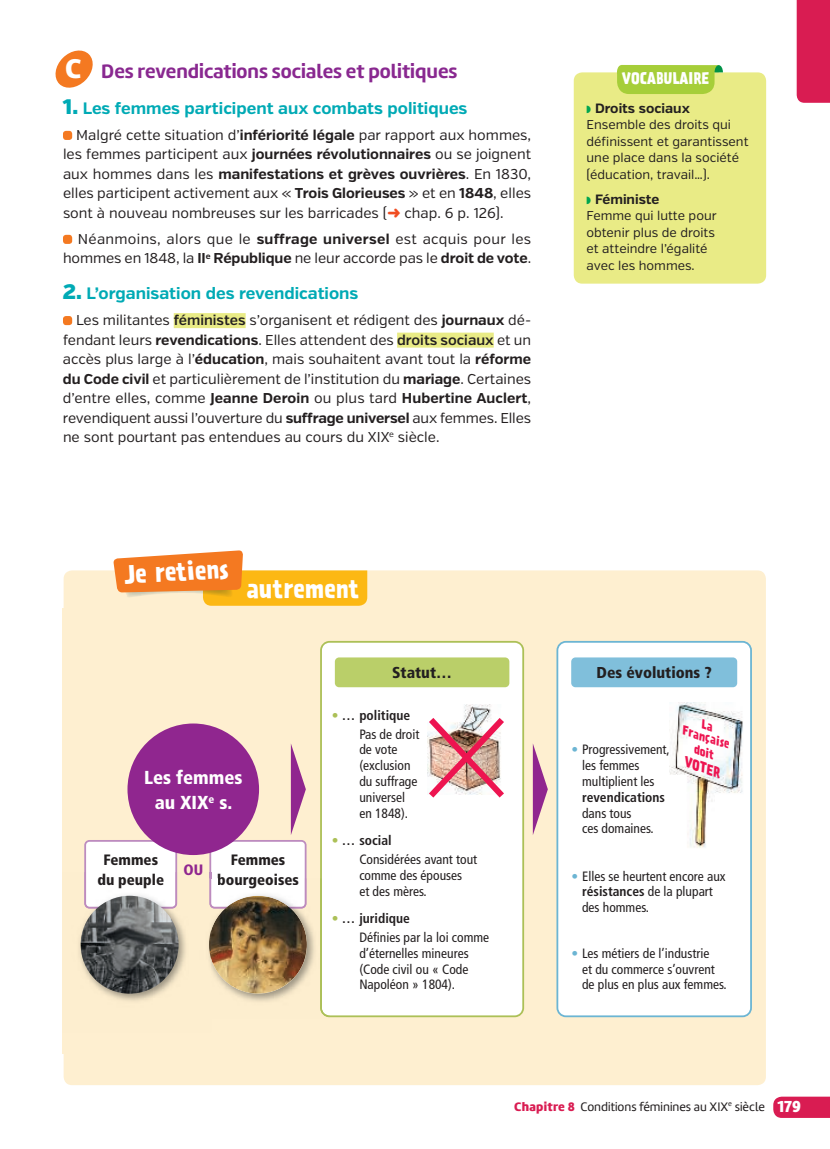
<style>
.page{position:relative;width:830px;height:1149px;background:#fff}
.page>*{position:absolute;margin:0;border:0;box-sizing:border-box;transform-origin:0 0}
.t1{font:900 28.05px "Amelia UP";color:#fff}
.t2{font:700 23.4px "Prater Sans One";letter-spacing:.01em;color:#fff}
.t3{font:700 20.25px "Amelia";color:#892890}
.t4{font:900 condensed 18.75px/25.5px "Frutiger";color:#fff;text-align:center}
.t5{font:700 16.5px "Verb";color:#00aab5}
.t6{font:900 16.5px "Amelia";color:#fff}
.t7{font:900 condensed 15.75px "Frutiger";color:#231f20}
.t8{font:900 condensed 15px "Frutiger";color:#231f20}
.t9{font:700 15px "Prater Sans Two";color:#fff}
.t10{font:900 condensed 15px "Frutiger";color:#90268f}
.t11{font:14.25px/19.5px "Verb";color:#231f20;text-align:justify}
.t12{font:14.25px/19.5px "Verb";letter-spacing:.02em;color:#231f20;text-align:right}
.t13{font:condensed 13.5px/15.8px "Frutiger";color:#231f20}
.t14{font:700 condensed 13.5px/18.8px "Frutiger";color:#231f20}
.t15{font:700 13.5px "Verb";color:#231f20}
.t16{font:italic 700 13.05px "Prater Sans Two";color:#ed1450;scale:1.04 1}
.t17{font:12.75px/16.5px "Verb";color:#231f20}
.t18{font:12.75px "Amelia";color:#231f20}
.t19{font:italic 700 11.4px/11.9px "Prater Sans Two";color:#ed1450;text-align:center}
.t20{font:italic 700 11.4px "Prater Sans Two";color:#ed1450;scale:1.04 1}
.s1{font-weight:900;font-size:21px}
.s2{font-weight:700}
.s3{color:#f04d22}
.s4{font-weight:600}
.s5{color:#00a54f}
.s6{font-weight:400;color:#acc057}
.s7{font-weight:400}
.s8{color:#acc057}
.s9{color:#6cb5d3}
.s10{font-weight:900;color:#d91c52}
</style>
<div class="page">
<div style="left:64px;top:570px;width:701px;height:514px;background:#feefd0;border-radius:9px"></div>
<svg style="left:113px;top:550px;width:254px;height:55px"></svg>
<div style="left:796px;top:0;width:33px;height:103px;background:#d91c52"></div>
<div style="left:174px;top:313px;width:71px;height:15px;background:#e9eb86"></div>
<div style="left:397px;top:332px;width:96px;height:15px;background:#e9eb86"></div>
<div style="left:63px;top:131px;width:9px;height:9px;background:#f47921;border-radius:3px"></div>
<div style="left:63px;top:235px;width:9px;height:9px;background:#f47921;border-radius:3px"></div>
<div style="left:63px;top:316px;width:9px;height:9px;background:#f47921;border-radius:3px"></div>
<svg style="left:55px;top:50px;width:38px;height:38px"></svg>
<div style="left:573px;top:72px;width:192px;height:211px;background:#e9eb86;border-radius:9px"></div>
<svg style="left:616px;top:65px;width:106px;height:29px;background:#a9cf40"></svg>
<div style="left:63px;top:608px;width:701px;height:444px;background:#feefd0"></div>
<div style="left:320px;top:641px;width:204px;height:375px;background:#fff"></div>
<img style="left:428px;top:704px;width:73px;height:7px">
<img style="left:422px;top:711px;width:88px;height:92px">
<div style="left:557px;top:641px;width:193px;height:374px;background:#fff;border-radius:9px"></div>
<div style="left:556px;top:640px;width:195px;height:376px;border:2px solid #6cb5d3;border-radius:9px"></div>
<img style="left:669px;top:702px;width:74px;height:146px">
<svg style="left:532px;top:743px;width:15px;height:91px"></svg>
<svg style="left:84px;top:839px;width:93px;height:32px;background:#f9f4f8"></svg>
<div style="left:127px;top:723px;width:132px;height:131px;background:#90268f;border-radius:50%"></div>
<div style="left:335px;top:657px;width:174px;height:30px;background:#bacf69;border-radius:4px"></div>
<div style="left:571px;top:657px;width:165px;height:30px;background:#80bfdb;border-radius:4px"></div>
<img style="left:233px;top:877px;width:96px;height:141px">
<img style="left:320px;top:877px;width:9px;height:139px">
<img style="left:211px;top:895px;width:96px;height:98px">
<img style="left:79px;top:871px;width:132px;height:130px">
<svg style="left:209px;top:743px;width:97px;height:165px"></svg>
<img style="left:84px;top:871px;width:93px;height:37px">
<img style="left:184px;top:871px;width:18px;height:3px">
<img style="left:98px;top:873px;width:65px;height:14px">
<img style="left:209px;top:930px;width:2px;height:28px">
<img style="left:81px;top:895px;width:97px;height:98px;border-radius:50%">
<svg style="left:773px;top:1096px;width:56px;height:21px"></svg>
<h1 class="t1" style="left:65px;top:59px;width:18px">C</h1>
<h3 class="t3" style="left:101px;top:64px;width:357px">Des revendications sociales et politiques</h3>
<p class="t5" style="left:63px;top:102px;width:406px"><span class="s1">1.</span> Les femmes participent aux combats politiques</p>
<p class="t11" style="left:63px;top:126px;width:469px;text-indent:13px">Malgré cette situation d’<span class="s2">infériorité légale</span> par rapport aux hommes, les femmes participent aux <span class="s2">journées révolutionnaires</span> ou se joignent aux hommes dans les <span class="s2">manifestations et grèves ouvrières</span>. En 1830, elles participent activement aux « <span class="s2">Trois Glorieuses</span> » et en <span class="s2">1848</span>, elles sont à nouveau nombreuses sur les barricades (<span class="s3">➜</span> chap. 6 p. 126).</p>
<p class="t12" style="left:63px;top:230px;width:469px">Néanmoins, alors que le <span class="s2">suffrage universel</span> est acquis pour les hommes en 1848, la <span class="s2">II</span><sup>e</sup> <span class="s2">République</span> ne leur accorde pas le <span class="s2">droit de vote</span>.</p>
<p class="t5" style="left:63px;top:287px;width:297px"><span class="s1">2.</span> L’organisation des revendications</p>
<p class="t11" style="left:63px;top:311px;width:469px;text-indent:13px">Les militantes <span class="s4">féministes</span> s’organisent et rédigent des <span class="s2">journaux</span> dé&shy;fendant leurs <span class="s2">revendications</span>. Elles attendent des <span class="s4">droits sociaux</span> et un accès plus large à l’<span class="s2">éducation</span>, mais souhaitent avant tout la <span class="s2">réforme du Code civil</span> et particulièrement de l’institution du <span class="s2">mariage</span>. Certaines d’entre elles, comme <span class="s2">Jeanne Deroin</span> ou plus tard <span class="s2">Hubertine Auclert</span>, revendiquent aussi l’ouverture du <span class="s2">suffrage universel</span> aux femmes. Elles ne sont pourtant pas entendues au cours du XIX<sup>e</sup> siècle.</p>
<p class="t9" style="left:621px;top:72px;width:89px">VOCABULAIRE</p>
<p class="t15" style="left:586px;top:103px;width:105px"><span class="s5">◗</span> Droits sociaux</p>
<p class="t17" style="left:586px;top:118px;width:163px">Ensemble des droits qui définissent et garantissent une place dans la société (éducation, travail…).</p>
<p class="t15" style="left:586px;top:194px;width:74px"><span class="s5">◗</span> Féministe</p>
<p class="t17" style="left:586px;top:209px;width:132px">Femme qui lutte pour obtenir plus de droits et atteindre l’égalité avec les hommes.</p>
<h2 class="t2" style="left:124px;top:564px;width:106px;rotate:-3deg">JE RETIENS</h2>
<h2 class="t2" style="left:246px;top:579px;width:115px">AUTREMENT</h2>
<h3 class="t4" style="left:144px;top:765px;width:100px">Les femmes au XIX<sup>e</sup> s.</h3>
<p class="t8" style="left:103px;top:853px;width:56px">Femmes</p>
<p class="t8" style="left:230px;top:853px;width:56px">Femmes</p>
<p class="t10" style="left:183px;top:863px;width:21px">OU</p>
<p class="t8" style="left:97px;top:873px;width:68px">du peuple</p>
<p class="t8" style="left:217px;top:873px;width:83px">bourgeoises</p>
<p class="t7" style="left:392px;top:666px;width:61px">Statut…</p>
<p class="t14" style="left:359px;top:706px;width:61px;text-indent:-27px"><span class="s6">•</span> … politique<br><span class="s7">Pas de droit</span></p>
<p class="t13" style="left:359px;top:742px;width:59px">de vote (exclusion du suffrage universel en 1848).</p>
<p class="t13" style="left:359px;top:832px;width:119px;line-height:18.8px;text-indent:-27px"><span class="s8">•</span> <span class="s2">… social<br></span>Considérées avant tout</p>
<p class="t13" style="left:359px;top:868px;width:104px">comme des épouses et des mères.</p>
<p class="t13" style="left:359px;top:910px;width:131px;line-height:18.8px;text-indent:-27px"><span class="s8">•</span> <span class="s2">… juridique<br></span>Définies par la loi comme</p>
<p class="t13" style="left:359px;top:946px;width:111px;text-align:justify">d’éternelles mineures (Code civil ou « Code Napoléon » 1804).</p>
<p class="t7" style="left:596px;top:666px;width:116px">Des évolutions ?</p>
<p class="t19" style="left:688px;top:714px;width:50px;rotate:17deg">La<br>Française</p>
<p class="t20" style="left:696px;top:743px;width:22px;rotate:20deg">doit</p>
<p class="t13" style="left:581px;top:742px;width:89px;text-indent:-11px"><span class="s9">•</span> Progressivement, les femmes multiplient les</p>
<p class="t14" style="left:581px;top:788px;width:84px">revendications</p>
<p class="t13" style="left:581px;top:805px;width:73px">dans tous<br>ces domaines.</p>
<p class="t13" style="left:581px;top:868px;width:145px;text-indent:-11px"><span class="s9">•</span> Elles se heurtent encore aux <span class="s2">résistances</span> de la plupart des hommes.</p>
<p class="t13" style="left:581px;top:946px;width:146px;text-indent:-11px"><span class="s9">•</span> Les métiers de l’industrie<br>et du commerce s’ouvrent de plus en plus aux femmes.</p>
<p class="t16" style="left:687px;top:755px;width:38px;rotate:20deg">VOTER</p>
<p class="t18" style="left:514px;top:1101px;width:252px"><span class="s10">Chapitre 8</span> Conditions féminines au XIX<sup>e</sup> siècle</p>
<p class="t6" style="left:777px;top:1099px;width:25px">179</p>
</div>
